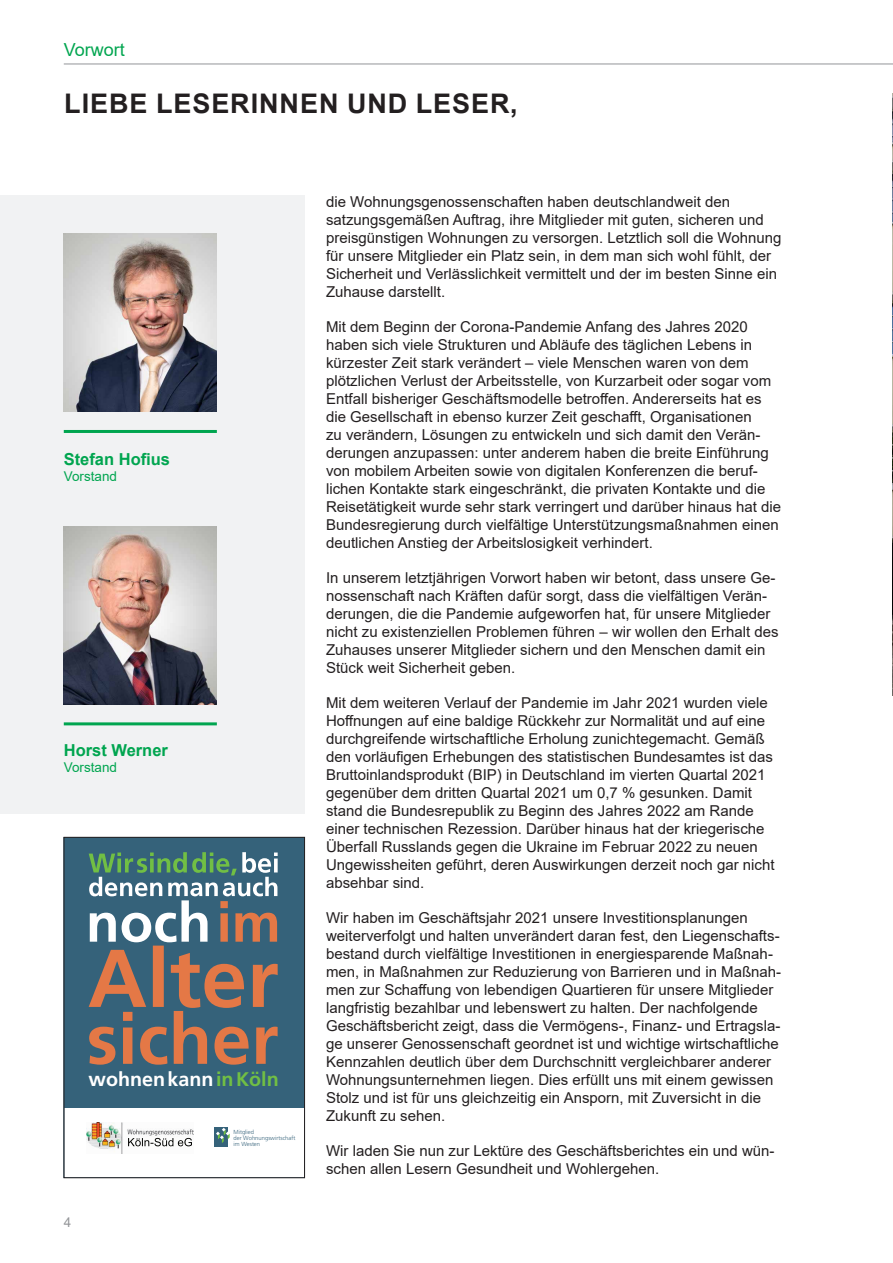
<style>
.page{position:relative;width:893px;height:1263px;background:#fff}
.page>*{position:absolute;margin:0;border:0;box-sizing:border-box;transform-origin:0 0}
.t1{font:700 27px "Arial";letter-spacing:.035em;color:#231f20}
.t2{font:700 19.65px "Frutiger";color:#fff}
.t3{font:18px "Arial";color:#00a54f}
.t4{font:700 16.5px "Arial";color:#00a54f}
.t5{font:15px/18px "Arial";color:#231f20}
.t6{font:13.5px "Arial";color:#00a54f}
.t7{font:13.5px "Arial";color:#939598}
.t8{font:300 5.85px/6.1px "Frutiger";color:#35627a}
.s1{color:#71bf44}
</style>
<div class="page">
<hr style="left:64px;top:64px;width:829px;height:1px;background:#939598">
<div style="left:0;top:196px;width:305px;height:618px;background:#f1f2f3"></div>
<img style="left:64px;top:527px;width:153px;height:177px">
<img style="left:64px;top:234px;width:153px;height:177px">
<div style="left:64px;top:837px;width:241px;height:270px;background:#35627a"></div>
<div style="left:214px;top:1127px;width:14px;height:19px;background:#35627a"></div>
<svg style="left:216px;top:1128px;width:14px;height:15px"></svg>
<svg style="left:89px;top:852px;width:189px;height:213px"></svg>
<img style="left:87px;top:1123px;width:106px;height:30px">
<img style="left:128px;top:1138px;width:64px;height:8px">
<div style="left:64px;top:837px;width:241px;height:341px;border:1px solid #231f20"></div>
<hr style="left:64px;top:430px;width:153px;height:3px;background:#00a54f">
<hr style="left:64px;top:722px;width:153px;height:3px;background:#00a54f">
<img style="left:892px;top:94px;width:1px;height:601px">
<p class="t3" style="left:64px;top:37px;width:63px">Vorwort</p>
<p class="t1" style="left:64px;top:85px;width:455px">LIEBE LESERINNEN UND LESER,</p>
<p class="t4" style="left:64px;top:447px;width:108px">Stefan Hofius</p>
<p class="t6" style="left:64px;top:467px;width:55px">Vorstand</p>
<p class="t4" style="left:64px;top:738px;width:106px">Horst Werner</p>
<p class="t6" style="left:64px;top:758px;width:55px">Vorstand</p>
<p class="t2" style="left:88px;top:1067px;width:192px">wohnen kann <span class="s1">inKöln</span></p>
<p class="t7" style="left:64px;top:1213px;width:9px">4</p>
<p class="t8" style="left:234px;top:1129px;width:63px">Mitglied<br>der Wohnungswirtschaft im Westen</p>
<p class="t5" style="left:326px;top:192px;width:457px">die Wohnungsgenossenschaften haben deutschlandweit den satzungsgemäßen Auftrag, ihre Mitglieder mit guten, sicheren und preisgünstigen Wohnungen zu versorgen. Letztlich soll die Wohnung für unsere Mitglieder ein Platz sein, in dem man sich wohl fühlt, der Sicherheit und Verlässlichkeit vermittelt und der im besten Sinne ein Zuhause darstellt.</p>
<p class="t5" style="left:326px;top:317px;width:457px">Mit dem Beginn der Corona-Pandemie Anfang des Jahres 2020 haben sich viele Strukturen und Abläufe des täglichen Lebens in kürzester Zeit stark verändert – viele Menschen waren von dem plötzlichen Verlust der Arbeitsstelle, von Kurzarbeit oder sogar vom Entfall bisheriger Geschäftsmodelle betroffen. Andererseits hat es die Gesellschaft in ebenso kurzer Zeit geschafft, Organisationen<br>zu verändern, Lösungen zu entwickeln und sich damit den Verän&shy;derungen anzupassen: unter anderem haben die breite Einführung von mobilem Arbeiten sowie von digitalen Konferenzen die beruf&shy;lichen Kontakte stark eingeschränkt, die privaten Kontakte und die Reisetätigkeit wurde sehr stark verringert und darüber hinaus hat die Bundesregierung durch vielfältige Unterstützungsmaßnahmen einen deutlichen Anstieg der Arbeitslosigkeit verhindert.</p>
<p class="t5" style="left:326px;top:568px;width:454px">In unserem letztjährigen Vorwort haben wir betont, dass unsere Ge&shy;nossenschaft nach Kräften dafür sorgt, dass die vielfältigen Verän&shy;derungen, die die Pandemie aufgeworfen hat, für unsere Mitglieder nicht zu existenziellen Problemen führen – wir wollen den Erhalt des Zuhauses unserer Mitglieder sichern und den Menschen damit ein Stück weit Sicherheit geben.</p>
<p class="t5" style="left:326px;top:693px;width:450px">Mit dem weiteren Verlauf der Pandemie im Jahr 2021 wurden viele Hoffnungen auf eine baldige Rückkehr zur Normalität und auf eine durchgreifende wirtschaftliche Erholung zunichtegemacht. Gemäß den vorläufigen Erhebungen des statistischen Bundesamtes ist das Bruttoinlandsprodukt (BIP) in Deutschland im vierten Quartal 2021 gegenüber dem dritten Quartal 2021 um 0,7 % gesunken. Damit stand die Bundesrepublik zu Beginn des Jahres 2022 am Rande einer technischen Rezession. Darüber hinaus hat der kriegerische Überfall Russlands gegen die Ukraine im Februar 2022 zu neuen Ungewissheiten geführt, deren Auswirkungen derzeit noch gar nicht absehbar sind.</p>
<p class="t5" style="left:326px;top:908px;width:457px">Wir haben im Geschäftsjahr 2021 unsere Investitionsplanungen weiterverfolgt und halten unverändert daran fest, den Liegenschafts&shy;bestand durch vielfältige Investitionen in energiesparende Maßnah&shy;men, in Maßnahmen zur Reduzierung von Barrieren und in Maßnah&shy;men zur Schaffung von lebendigen Quartieren für unsere Mitglieder langfristig bezahlbar und lebenswert zu halten. Der nachfolgende Geschäftsbericht zeigt, dass die Vermögens-, Finanz- und Ertragsla&shy;ge unserer Genossenschaft geordnet ist und wichtige wirtschaftliche Kennzahlen deutlich über dem Durchschnitt vergleichbarer anderer Wohnungsunternehmen liegen. Dies erfüllt uns mit einem gewissen Stolz und ist für uns gleichzeitig ein Ansporn, mit Zuversicht in die Zukunft zu sehen.</p>
<p class="t5" style="left:326px;top:1141px;width:450px">Wir laden Sie nun zur Lektüre des Geschäftsberichtes ein und wün&shy;schen allen Lesern Gesundheit und Wohlergehen.</p>
</div>
